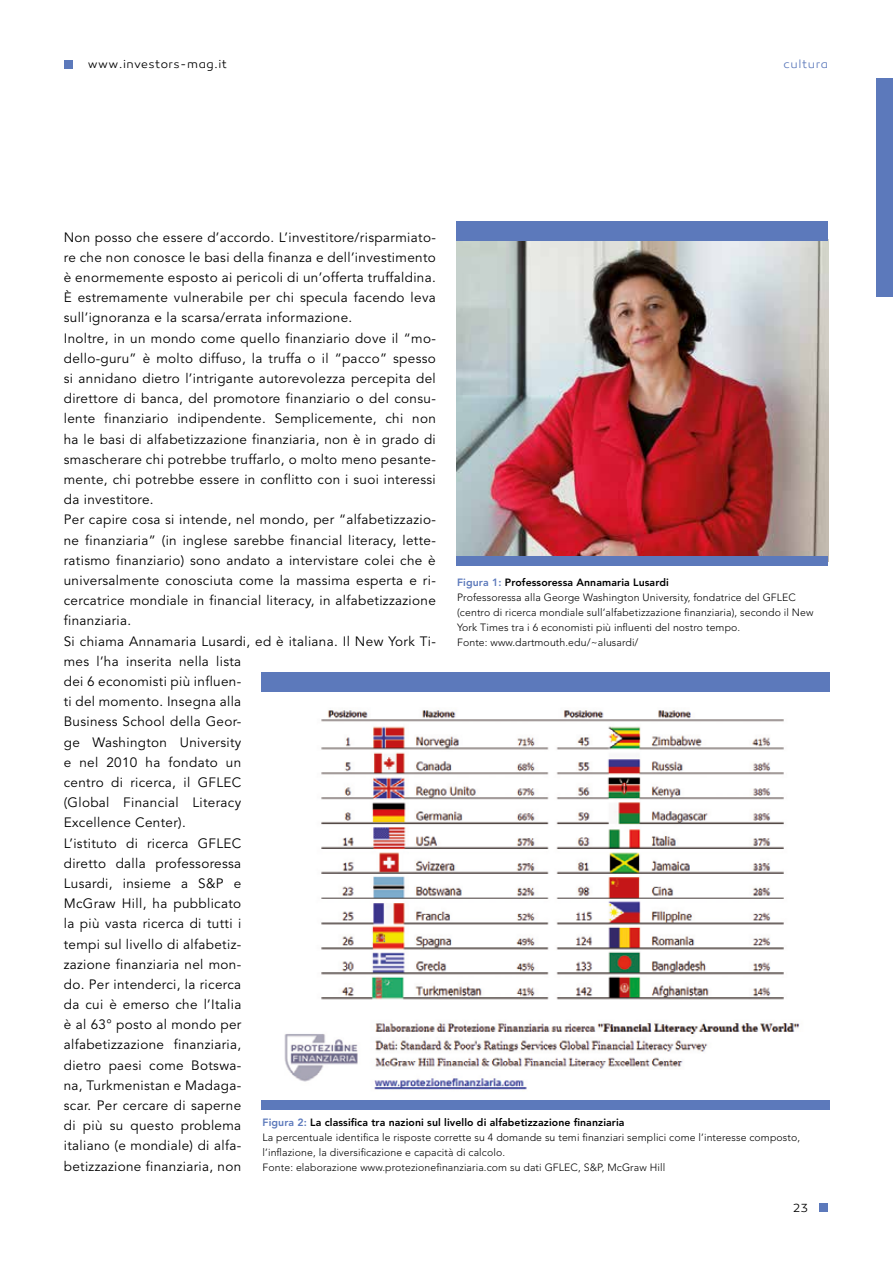
<style>
.page{position:relative;width:893px;height:1263px;background:#fff}
.page>*{position:absolute;margin:0;border:0;box-sizing:border-box;transform-origin:0 0}
.t1{font:13.5px/20.2px "Avenir";letter-spacing:.025em;color:#000}
.t2{font:12px "Canaro Light DEMO";letter-spacing:.045em;color:#000}
.t3{font:12px "Canaro Light DEMO";letter-spacing:.05em;color:#5c79bb}
.t4{font:300 10.5px/15px "Avenir";letter-spacing:.01em;color:#000}
.s1{font-weight:800;color:#5c79bb}
.s2{font-weight:800}
</style>
<div class="page">
<div style="left:64px;top:61px;width:8px;height:8px;background:#5c79bb"></div>
<div style="left:820px;top:1203px;width:8px;height:9px;background:#5c79bb"></div>
<div style="left:876px;top:78px;width:17px;height:219px;background:#5c79bb"></div>
<img style="left:456px;top:239px;width:372px;height:322px">
<div style="left:457px;top:556px;width:371px;height:10px;background:#5c79bb"></div>
<div style="left:457px;top:221px;width:371px;height:20px;background:#5c79bb"></div>
<img style="left:284px;top:710px;width:515px;height:380px">
<div style="left:261px;top:1100px;width:568px;height:10px;background:#5c79bb"></div>
<div style="left:261px;top:672px;width:568px;height:20px;background:#5c79bb"></div>
<p class="t2" style="left:88px;top:58px;width:141px">www.investors-mag.it</p>
<p class="t3" style="left:784px;top:58px;width:46px">cultura</p>
<p class="t1" style="left:64px;top:227px;width:374px">Non posso che essere d’accordo. L’investitore/risparmiato&shy;re che non conosce le basi della finanza e dell’investimento è enormemente esposto ai pericoli di un’offerta truffaldina.<br>È estremamente vulnerabile per chi specula facendo leva sull’ignoranza e la scarsa/errata informazione.<br>Inoltre, in un mondo come quello finanziario dove il “mo&shy;dello-guru” è molto diffuso, la truffa o il “pacco” spesso si annidano dietro l’intrigante autorevolezza percepita del direttore di banca, del promotore finanziario o del consu&shy;lente finanziario indipendente. Semplicemente, chi non ha le basi di alfabetizzazione finanziaria, non è in grado di smascherare chi potrebbe truffarlo, o molto meno pesante&shy;mente, chi potrebbe essere in conflitto con i suoi interessi da investitore.<br>Per capire cosa si intende, nel mondo, per “alfabetizzazio&shy;ne finanziaria” (in inglese sarebbe financial literacy, lette&shy;ratismo finanziario) sono andato a intervistare colei che è universalmente conosciuta come la massima esperta e ri&shy;cercatrice mondiale in financial literacy, in alfabetizzazione finanziaria.<br>Si chiama Annamaria Lusardi, ed è italiana. Il New York Ti&shy;mes l’ha inserita nella lista<br>dei 6 economisti più influen-<br>ti del momento. Insegna alla<br>Business School della Geor-<br>ge Washington University<br>e nel 2010 ha fondato un<br>centro di ricerca, il GFLEC<br>(Global Financial Literacy<br>Excellence Center).<br>L’istituto di ricerca GFLEC<br>diretto dalla professoressa<br>Lusardi, insieme a S&amp;P e<br>McGraw Hill, ha pubblicato<br>la più vasta ricerca di tutti i<br>tempi sul livello di alfabetiz-<br>zazione finanziaria nel mon-<br>do. Per intenderci, la ricerca<br>da cui è emerso che l’Italia<br>è al 63° posto al mondo per<br>alfabetizzazione finanziaria,<br>dietro paesi come Botswa-<br>na, Turkmenistan e Madaga-<br>scar. Per cercare di saperne<br>di più su questo problema<br>italiano (e mondiale) di alfa-<br>betizzazione finanziaria, non</p>
<p class="t4" style="left:457px;top:575px;width:358px"><span class="s1">Figura 1:</span> <span class="s2">Professoressa Annamaria Lusardi<br></span>Professoressa alla George Washington University, fondatrice del GFLEC (centro di ricerca mondiale sull’alfabetizzazione finanziaria), secondo il New York Times tra i 6 economisti più influenti del nostro tempo.<br>Fonte: www.dartmouth.edu/~alusardi/</p>
<p class="t4" style="left:263px;top:1115px;width:539px"><span class="s1">Figura 2:</span> <span class="s2">La classifica tra nazioni sul livello di alfabetizzazione finanziaria<br></span>La percentuale identifica le risposte corrette su 4 domande su temi finanziari semplici come l’interesse composto, l’inflazione, la diversificazione e capacità di calcolo.<br>Fonte: elaborazione www.protezionefinanziaria.com su dati GFLEC, S&amp;P, McGraw Hill</p>
<p class="t2" style="left:793px;top:1202px;width:16px">23</p>
</div>
